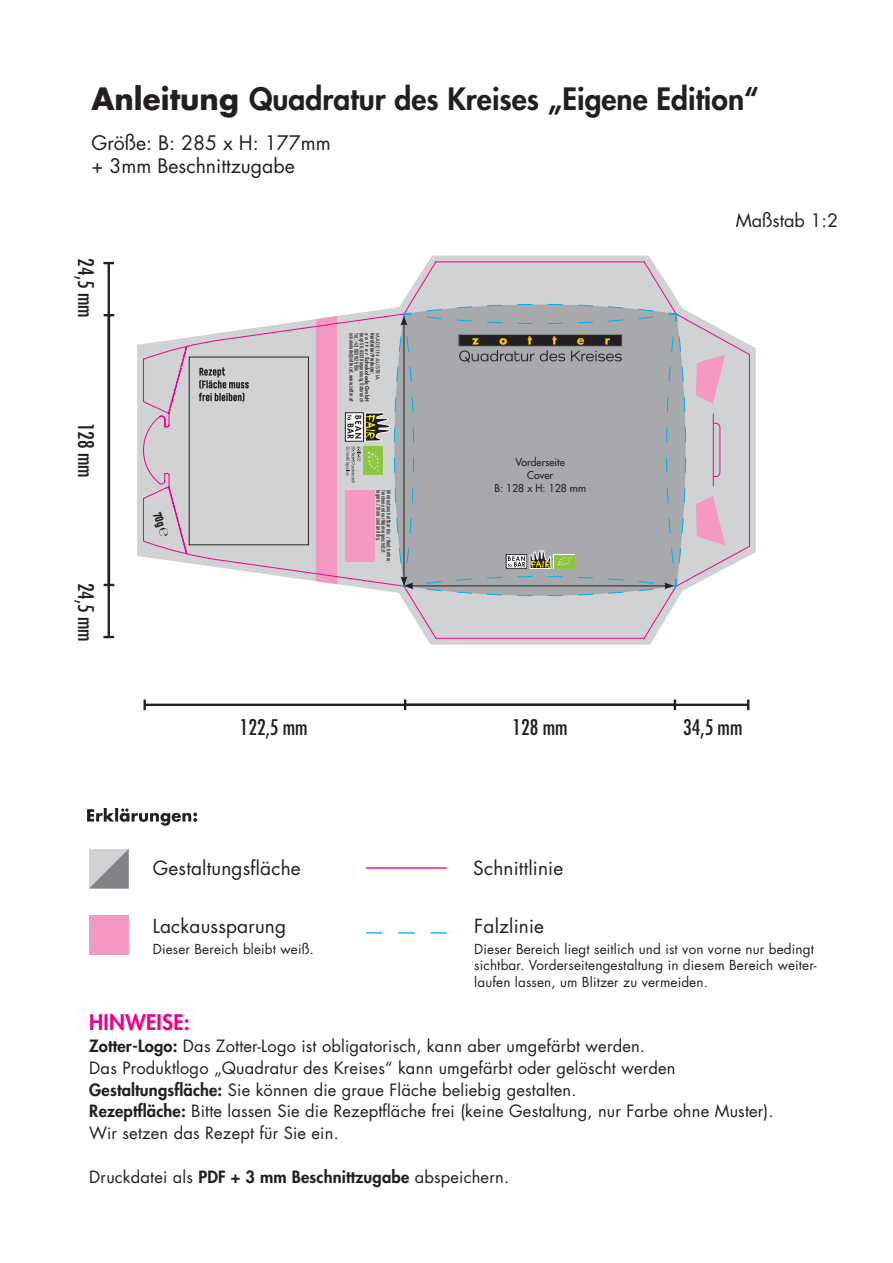
<style>
.page{position:relative;width:893px;height:1263px;background:#fff}
.page>*{position:absolute;margin:0;border:0;box-sizing:border-box;transform-origin:0 0}
.t1{font:800 30px "Futura Std";color:#231f20}
.t2{font:condensed 21px "Futura Std";color:#231f20}
.t3{font:800 21px "Futura Std";letter-spacing:.01em;color:#ed028c}
.t4{font:19.5px "Futura Std";color:#231f20}
.t5{font:19.05px "Futura Std";letter-spacing:.01em;color:#231f20}
.t6{font:18px "Futura Std";color:#231f20}
.t7{font:16.5px "Futura Std";letter-spacing:.01em;color:#231f20}
.t8{font:13.5px/16.5px "Futura Std";letter-spacing:.01em;color:#231f20}
.t9{font:500 10.5px "Futura Std";color:#231f20}
.t10{font:5.25px "Heading Pro";color:#231f20}
.t11{font:5.25px "Heading Pro";letter-spacing:.02em;color:#231f20}
.t12{font:800 5.25px "Futura Std";letter-spacing:.03em;color:#231f20}
.t13{font:700 5.25px "Heading Pro";letter-spacing:.03em;color:#231f20}
.t14{font:500 5.25px "Futura Std";letter-spacing:.05em;color:#231f20}
.s1{font-weight:700}
.s2{font-weight:800}
</style>
<div class="page">
<svg style="left:89px;top:849px;width:40px;height:39px;background:#a9aaad"></svg>
<svg style="left:87px;top:808px;width:110px;height:18px"></svg>
<hr style="left:366px;top:867px;width:80px;height:2px;background:#ed028c">
<svg style="left:366px;top:932px;width:81px;height:1px"></svg>
<div style="left:89px;top:915px;width:40px;height:40px;background:#f499c2"></div>
<hr style="left:108px;top:263px;width:2px;height:374px;background:#231f20">
<svg style="left:103px;top:262px;width:11px;height:2px"></svg>
<svg style="left:103px;top:636px;width:11px;height:2px"></svg>
<hr style="left:145px;top:704px;width:603px;height:2px;background:#231f20">
<svg style="left:144px;top:699px;width:2px;height:11px"></svg>
<svg style="left:747px;top:699px;width:2px;height:11px"></svg>
<svg style="left:137px;top:255px;width:619px;height:390px"></svg>
<svg style="left:138px;top:261px;width:612px;height:378px"></svg>
<svg style="left:696px;top:354px;width:29px;height:191px;background:#ddb9cc"></svg>
<svg style="left:404px;top:699px;width:2px;height:11px"></svg>
<svg style="left:674px;top:699px;width:2px;height:11px"></svg>
<svg style="left:104px;top:314px;width:10px;height:2px"></svg>
<svg style="left:104px;top:584px;width:10px;height:2px"></svg>
<svg style="left:345px;top:302px;width:343px;height:296px;background:#ababae"></svg>
<svg style="left:153px;top:511px;width:15px;height:25px"></svg>
<p class="t1" style="left:92px;top:80px;width:669px"><span class="s1">Anleitung</span> Quadratur des Kreises „Eigene Edition“</p>
<p class="t4" style="left:91px;top:130px;width:241px">Größe: B: 285 x H: 177mm</p>
<p class="t4" style="left:91px;top:153px;width:205px">+ 3mm Beschnittzugabe</p>
<p class="t2" style="left:99px;top:258px;width:61px;rotate:90deg">24,5 mm</p>
<p class="t2" style="left:99px;top:423px;width:56px;rotate:90deg">128 mm</p>
<p class="t2" style="left:99px;top:582px;width:61px;rotate:90deg">24,5 mm</p>
<p class="t10" style="left:354px;top:333px;width:70px;rotate:90deg">schokolade@zotter.at, www.zotter.at</p>
<p class="t10" style="left:360px;top:333px;width:40px;rotate:90deg">Tel.: +43 (0)3152 5554</p>
<p class="t10" style="left:365px;top:333px;width:70px;rotate:90deg">Bergl 56, 8333 Riegersburg, Österreich</p>
<p class="t12" style="left:370px;top:333px;width:70px;rotate:90deg">z o t t e r Schokolade GmbH</p>
<p class="t13" style="left:375px;top:333px;width:42px;rotate:90deg">Hersteller/Producer:</p>
<p class="t14" style="left:381px;top:333px;width:48px;rotate:90deg">MADE IN AUSTRIA</p>
<p class="t10" style="left:381px;top:490px;width:52px;rotate:90deg">lagern. / Store cool and dry.</p>
<p class="t10" style="left:387px;top:490px;width:64px;rotate:90deg">Trocken und vor Wärme geschützt</p>
<p class="t11" style="left:392px;top:490px;width:74px;rotate:90deg">Mindestens haltbar bis: / Best before:</p>
<p class="t9" style="left:516px;top:456px;width:51px">Vorderseite</p>
<p class="t9" style="left:527px;top:468px;width:28px">Cover</p>
<p class="t9" style="left:494px;top:481px;width:93px">B: 128 x H: 128 mm</p>
<p class="t2" style="left:240px;top:715px;width:69px">122,5 mm</p>
<p class="t2" style="left:513px;top:715px;width:56px">128 mm</p>
<p class="t5" style="left:153px;top:855px;width:149px">Gestaltungsfläche</p>
<p class="t5" style="left:473px;top:855px;width:92px">Schnittlinie</p>
<p class="t6" style="left:736px;top:209px;width:104px">Maßstab 1:2</p>
<p class="t2" style="left:683px;top:715px;width:61px">34,5 mm</p>
<p class="t5" style="left:153px;top:914px;width:135px">Lackaussparung</p>
<p class="t8" style="left:153px;top:940px;width:163px">Dieser Bereich bleibt weiß.</p>
<p class="t5" style="left:474px;top:914px;width:71px">Falzlinie</p>
<p class="t8" style="left:474px;top:940px;width:344px">Dieser Bereich liegt seitlich und ist von vorne nur bedingt sichtbar. Vorderseitengestaltung in diesem Bereich weiter&shy;laufen lassen, um Blitzer zu vermeiden.</p>
<p class="t3" style="left:89px;top:1009px;width:102px">HINWEISE:</p>
<p class="t7" style="left:89px;top:1035px;width:557px"><span class="s2">Zotter-Logo:</span> Das Zotter-Logo ist obligatorisch, kann aber umgefärbt werden.</p>
<p class="t7" style="left:89px;top:1057px;width:588px">Das Produktlogo „Quadratur des Kreises“ kann umgefärbt oder gelöscht werden</p>
<p class="t7" style="left:89px;top:1079px;width:489px"><span class="s2">Gestaltungsfläche:</span> Sie können die graue Fläche beliebig gestalten.</p>
<p class="t7" style="left:89px;top:1101px;width:686px"><span class="s2">Rezeptfläche:</span> Bitte lassen Sie die Rezeptfläche frei (keine Gestaltung, nur Farbe ohne Muster).</p>
<p class="t7" style="left:89px;top:1123px;width:251px">Wir setzen das Rezept für Sie ein.</p>
<p class="t7" style="left:89px;top:1166px;width:421px">Druckdatei als <span class="s2">PDF + 3 mm Beschnittzugabe</span> abspeichern.</p>
</div>
